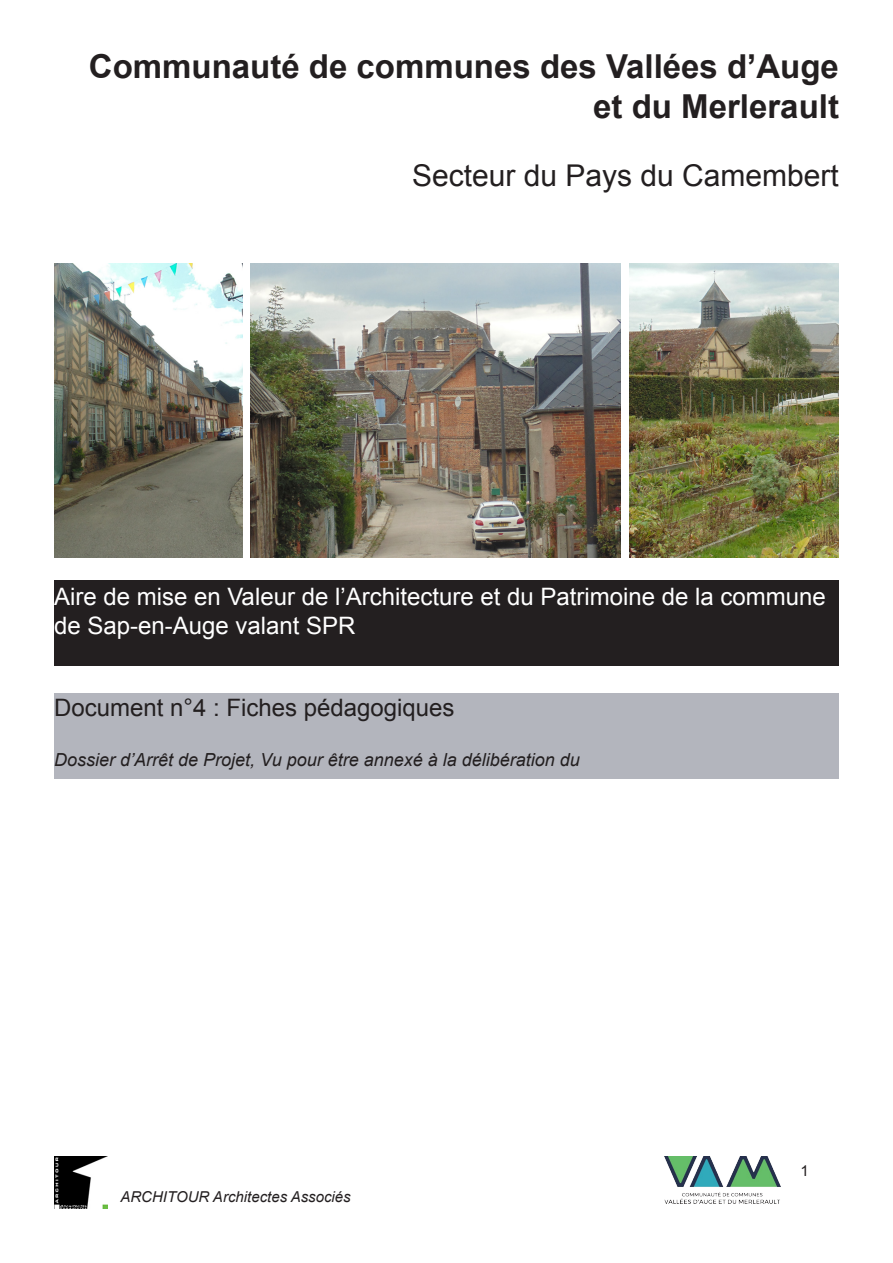
<style>
.page{position:relative;width:893px;height:1263px;background:#fff}
.page>*{position:absolute;margin:0;border:0;box-sizing:border-box;transform-origin:0 0}
.t1{font:700 33px/39.6px "Arial";color:#231f20;text-align:right}
.t2{font:30px "Arial";color:#231f20}
.t3{font:24px/28.8px "Arial";color:#fff}
.t4{font:24px "Arial";color:#231f20}
.t5{font:italic 18px "Arial";color:#231f20}
.t6{font:italic 15px "Arial";color:#231f20}
.t7{font:15px "Arial";color:#231f20}
</style>
<div class="page">
<div style="left:54px;top:580px;width:785px;height:85px;background:#231f20"></div>
<div style="left:54px;top:693px;width:785px;height:85px;background:#b3b5bd"></div>
<img style="left:54px;top:264px;width:188px;height:293px">
<img style="left:251px;top:264px;width:370px;height:293px">
<img style="left:629px;top:264px;width:210px;height:293px">
<img style="left:54px;top:1157px;width:53px;height:52px">
<img style="left:664px;top:1157px;width:117px;height:47px">
<h1 class="t1" style="left:89px;top:48px;width:752px">Communauté de communes des Vallées d’Auge et du Merlerault</h1>
<p class="t2" style="left:412px;top:156px;width:428px">Secteur du Pays du Camembert</p>
<p class="t3" style="left:54px;top:583px;width:773px">Aire de mise en Valeur de l’Architecture et du Patrimoine de la commune de Sap-en-Auge valant SPR</p>
<p class="t4" style="left:54px;top:692px;width:402px">Document n°4 : Fiches pédagogiques</p>
<p class="t5" style="left:54px;top:748px;width:527px">Dossier d’Arrêt de Projet, Vu pour être annexé à la délibération du</p>
<p class="t6" style="left:120px;top:1187px;width:232px">ARCHITOUR Architectes Associés</p>
<p class="t7" style="left:800px;top:1161px;width:10px">1</p>
</div>
